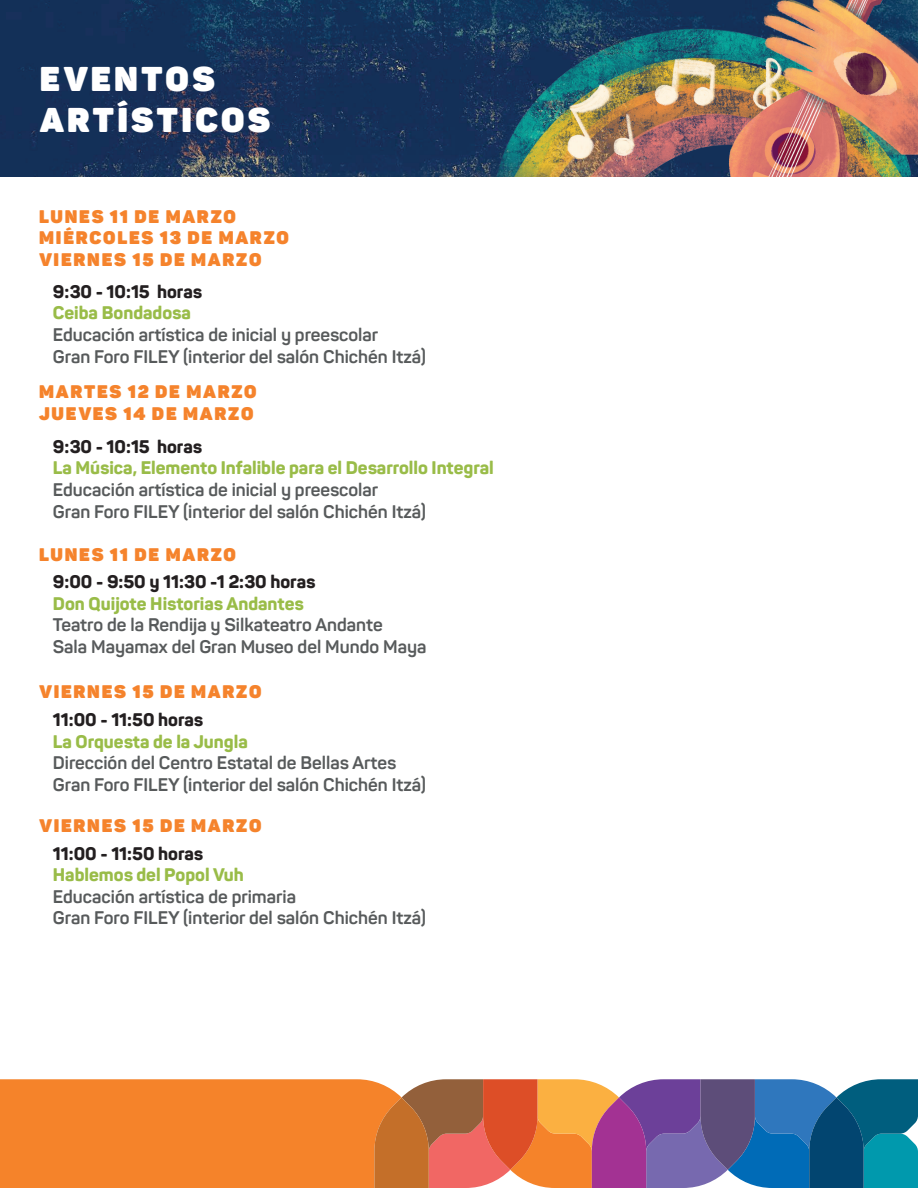
<style>
.page{position:relative;width:918px;height:1188px;background:#fff}
.page>*{position:absolute;margin:0;border:0;box-sizing:border-box;transform-origin:0 0}
.t1{font:900 33.9px/40.7px "Panton";letter-spacing:.1em;color:#fff}
.t2{font:700 18px/21.6px "Panton";color:#575a5b}
.t3{font:800 18px "Panton";color:#99bc48}
.t4{font:900 18px/21.6px "Panton";letter-spacing:.1em;color:#f5832c}
.t5{font:800 18px "Panton";color:#231f20}
</style>
<div class="page">
<img style="left:0;top:0;width:467px;height:177px">
<img style="left:467px;top:0;width:232px;height:177px">
<img style="left:699px;top:0;width:219px;height:177px">
<div style="left:0;top:1079px;width:374px;height:109px;background:#f5832a"></div>
<svg style="left:374px;top:1079px;width:544px;height:109px;background:#856d77"></svg>
<h1 class="t1" style="left:40px;top:58px;width:232px">EVENTOS<br>ARTÍSTICOS</h1>
<p class="t4" style="left:39px;top:205px;width:251px">LUNES 11 DE MARZO<br>MIÉRCOLES 13 DE MARZO<br>VIERNES 15 DE MARZO</p>
<p class="t5" style="left:53px;top:280px;width:151px">9:30 - 10:15 horas</p>
<p class="t3" style="left:53px;top:302px;width:139px">Ceiba Bondadosa</p>
<p class="t2" style="left:53px;top:324px;width:375px">Educación artística de inicial y preescolar<br>Gran Foro FILEY (interior del salón Chichén Itzá)</p>
<p class="t4" style="left:39px;top:380px;width:219px">MARTES 12 DE MARZO<br>JUEVES 14 DE MARZO</p>
<p class="t5" style="left:53px;top:435px;width:151px">9:30 - 10:15 horas</p>
<p class="t3" style="left:53px;top:457px;width:442px">La Música, Elemento Infalible para el Desarrollo Integral</p>
<p class="t2" style="left:53px;top:479px;width:375px">Educación artística de inicial y preescolar<br>Gran Foro FILEY (interior del salón Chichén Itzá)</p>
<p class="t4" style="left:39px;top:543px;width:198px">LUNES 11 DE MARZO</p>
<p class="t5" style="left:53px;top:570px;width:264px">9:00 - 9:50 y 11:30 -1 2:30 horas</p>
<p class="t3" style="left:53px;top:592px;width:252px">Don Quijote Historias Andantes</p>
<p class="t2" style="left:53px;top:614px;width:375px">Teatro de la Rendija y Silkateatro Andante<br>Sala Mayamax del Gran Museo del Mundo Maya</p>
<p class="t4" style="left:39px;top:681px;width:224px">VIERNES 15 DE MARZO</p>
<p class="t5" style="left:53px;top:708px;width:152px">11:00 - 11:50 horas</p>
<p class="t3" style="left:53px;top:730px;width:196px">La Orquesta de la Jungla</p>
<p class="t2" style="left:53px;top:752px;width:375px">Dirección del Centro Estatal de Bellas Artes<br>Gran Foro FILEY (interior del salón Chichén Itzá)</p>
<p class="t4" style="left:39px;top:815px;width:224px">VIERNES 15 DE MARZO</p>
<p class="t5" style="left:53px;top:842px;width:152px">11:00 - 11:50 horas</p>
<p class="t3" style="left:53px;top:864px;width:193px">Hablemos del Popol Vuh</p>
<p class="t2" style="left:53px;top:886px;width:375px">Educación artística de primaria<br>Gran Foro FILEY (interior del salón Chichén Itzá)</p>
</div>
